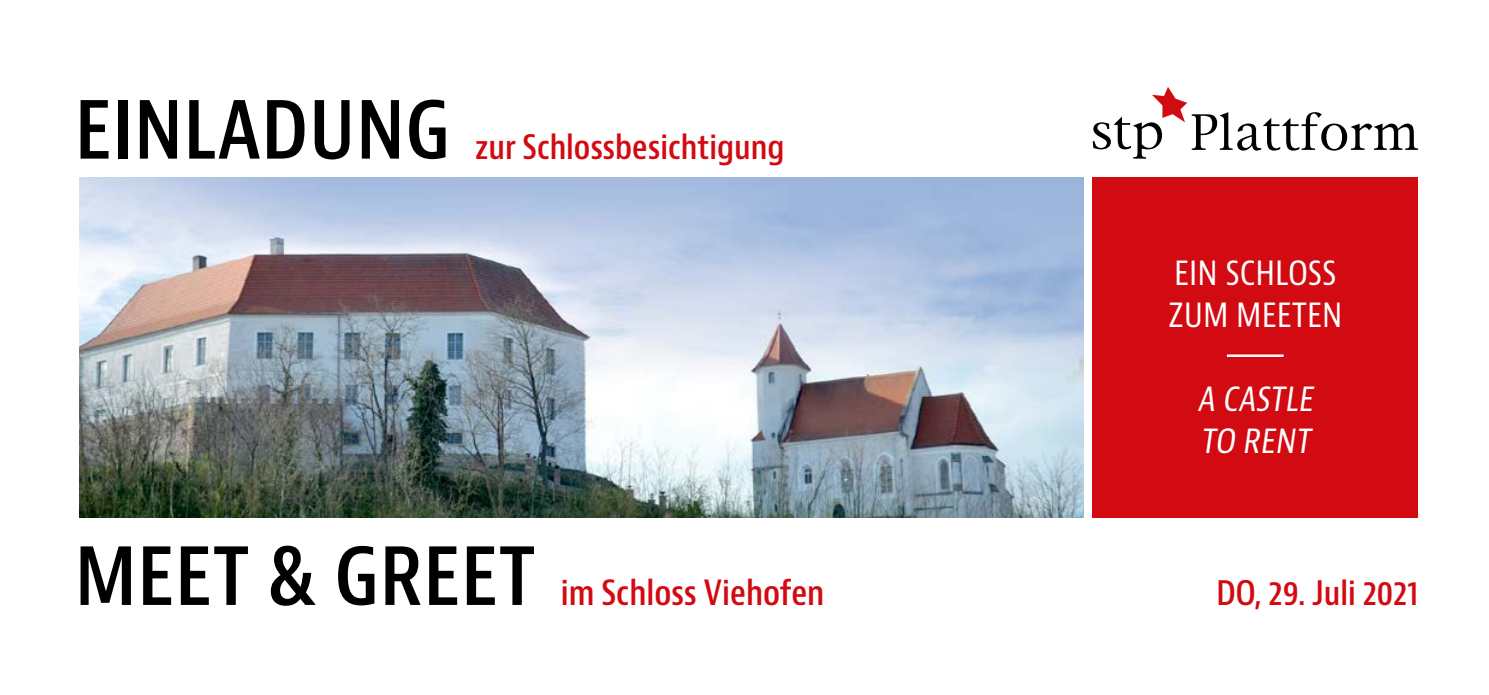
<style>
.page{position:relative;width:1489px;height:695px;background:#fff}
.page>*{position:absolute;margin:0;border:0;box-sizing:border-box;transform-origin:0 0}
.t1{font:600 condensed 85px "Bernina Sans";color:#000}
.t2{font:condensed 35.5px/42px "Bernina Sans";color:#fff}
.t3{font:600 condensed 34px "Bernino Sans";color:#d20a11}
.t4{font:600 condensed 33px "Bernino Sans";color:#d20a11}
</style>
<div class="page">
<div style="left:1092px;top:177px;width:325px;height:340px;background:#d20a11"></div>
<img style="left:80px;top:177px;width:1003px;height:340px">
<svg style="left:1092px;top:87px;width:325px;height:72px"></svg>
<hr style="left:1226px;top:354px;width:57px;height:3px;background:#fff">
<h1 class="t1" style="left:74px;top:76px;width:377px">EINLADUNG</h1>
<p class="t4" style="left:475px;top:127px;width:311px">zur Schlossbesichtigung</p>
<h1 class="t1" style="left:74px;top:522px;width:463px">MEET &amp; GREET</h1>
<p class="t3" style="left:561px;top:571px;width:265px">im Schloss Viehofen</p>
<p class="t2" style="left:1167px;top:252px;width:176px">EIN SCHLOSS<br>ZUM MEETEN</p>
<p class="t2" style="left:1197px;top:378px;width:123px">A CASTLE<br>TO RENT</p>
<p class="t4" style="left:1216px;top:572px;width:203px">DO, 29. Juli 2021</p>
</div>
